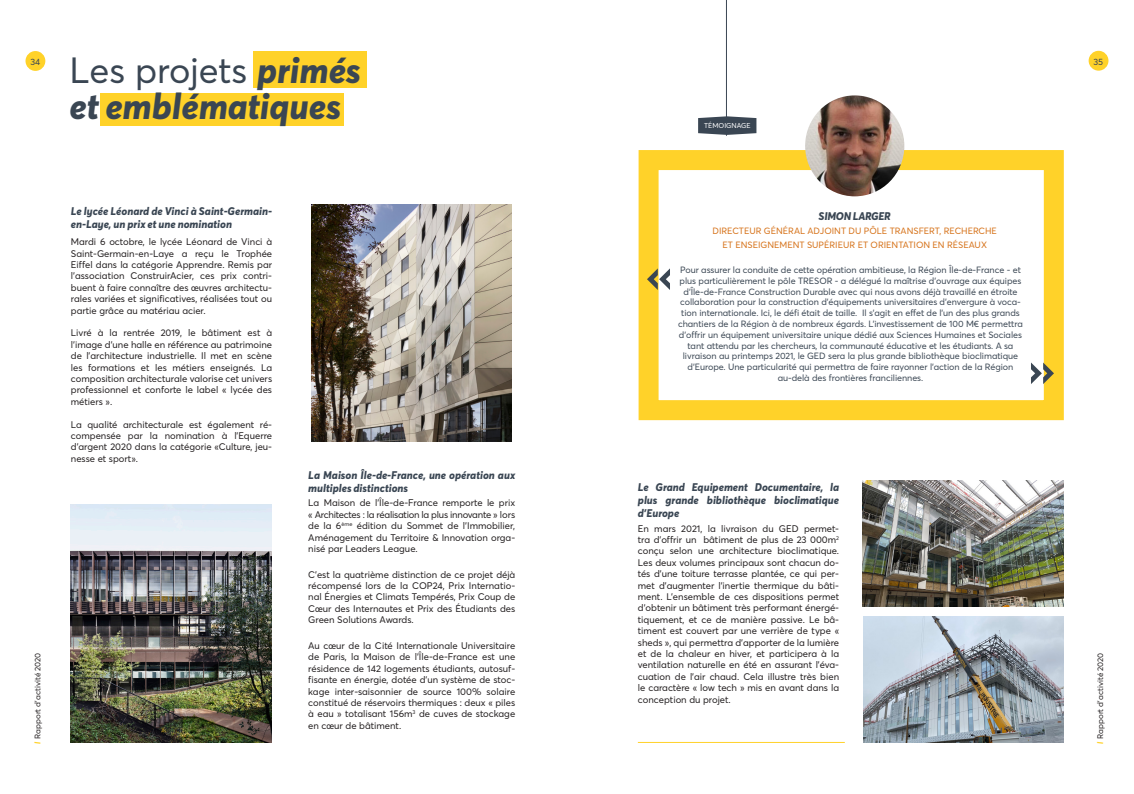
<style>
.page{position:relative;width:1134px;height:794px;background:#fff}
.page>*{position:absolute;margin:0;border:0;box-sizing:border-box;transform-origin:0 0}
.t1{font:800 36px/36px "Averta Demo PE";color:#3a4653}
.t2{font:800 11px/13.2px "Averta Demo PE";color:#3a4653}
.t3{font:800 11px "Averta Demo PE";letter-spacing:-.025em;color:#3a4653}
.t4{font:9.5px/11.4px "Averta Demo PE Cutted Demo";color:#231f20;text-align:justify}
.t5{font:9px/10.8px "Averta Demo PE Cutted Demo";letter-spacing:-.005em;color:#3a4653;text-align:center}
.t6{font:9px/14px "Averta Demo PE Cutted Demo";color:#d67219;text-align:center}
.t7{font:8px "Averta Demo PE Cutted Demo";color:#231f20}
.t8{font:7px "Averta Demo PE Cutted Demo";color:#fff}
.s1{font-family:"Averta Demo PE Cutted Demo";font-weight:400}
.s2{font-family:"Averta Demo PE";font-weight:800;color:#ffd229}
</style>
<div class="page">
<div style="left:1089px;top:51px;width:19px;height:20px;background:#ffd229;border-radius:50%"></div>
<div style="left:639px;top:150px;width:425px;height:270px;border:20px solid #ffd229"></div>
<svg style="left:647px;top:268px;width:23px;height:22px"></svg>
<svg style="left:1031px;top:362px;width:23px;height:22px"></svg>
<img style="left:805px;top:95px;width:99px;height:101px">
<svg style="left:698px;top:116px;width:58px;height:19px"></svg>
<hr style="left:726px;top:0;width:1px;height:136px;background:#3a4653">
<img style="left:863px;top:617px;width:200px;height:126px">
<img style="left:862px;top:480px;width:201px;height:126px">
<hr style="left:638px;top:742px;width:207px;height:1px;background:#ffd229">
<div style="left:100px;top:94px;width:244px;height:32px;background:#ffd229"></div>
<div style="left:253px;top:51px;width:113px;height:37px;background:#ffd229"></div>
<div style="left:26px;top:51px;width:19px;height:20px;background:#ffd229;border-radius:50%"></div>
<img style="left:71px;top:504px;width:201px;height:238px">
<img style="left:312px;top:204px;width:200px;height:238px">
<p class="t5" style="left:30px;top:56px;width:11px">34</p>
<p class="t1" style="left:70px;top:53px;width:293px"><span class="s1">Les projets</span> primés et emblématiques</p>
<p class="t2" style="left:71px;top:204px;width:203px">Le lycée Léonard de Vinci à Saint-Germain&shy;en-Laye, un prix et une nomination</p>
<p class="t4" style="left:71px;top:236px;width:203px">Mardi 6 octobre, le lycée Léonard de Vinci à Saint-Germain-en-Laye a reçu le Trophée Eiffel dans la catégorie Apprendre. Remis par l’association ConstruirAcier, ces prix contri&shy;buent à faire connaître des œuvres architectu&shy;rales variées et significatives, réalisées tout ou partie grâce au matériau acier.</p>
<p class="t4" style="left:71px;top:327px;width:203px">Livré à la rentrée 2019, le bâtiment est à l’image d’une halle en référence au patrimoine de l’architecture industrielle. Il met en scène les formations et les métiers enseignés. La composition architecturale valorise cet univers professionnel et conforte le label « lycée des métiers ».</p>
<p class="t4" style="left:71px;top:418px;width:203px">La qualité architecturale est également ré&shy;compensée par la nomination à l’Equerre d’argent 2020 dans la catégorie «Culture, jeu&shy;nesse et sport».</p>
<p class="t7" style="left:33px;top:744px;width:93px;rotate:-90deg"><span class="s2">l</span> Rapport d’activité 2020</p>
<p class="t2" style="left:308px;top:468px;width:208px">La Maison Île-de-France, une opération aux multiples distinctions</p>
<p class="t4" style="left:308px;top:497px;width:208px">La Maison de l’Île-de-France remporte le prix « Architectes : la réalisation la plus innovante » lors de la 6<sup>ème</sup> édition du Sommet de l’Immobilier, Aménagement du Territoire &amp; Innovation orga&shy;nisé par Leaders League.</p>
<p class="t4" style="left:308px;top:568px;width:208px">C’est la quatrième distinction de ce projet déjà récompensé lors de la COP24, Prix Internatio&shy;nal Énergies et Climats Tempérés, Prix Coup de Cœur des Internautes et Prix des Étudiants des Green Solutions Awards.</p>
<p class="t4" style="left:308px;top:640px;width:208px">Au cœur de la Cité Internationale Universitaire de Paris, la Maison de l’Île-de-France est une résidence de 142 logements étudiants, autosuf&shy;fisante en énergie, dotée d’un système de stoc&shy;kage inter-saisonnier de source 100% solaire constitué de réservoirs thermiques : deux « piles à eau » totalisant 156m<sup>3</sup> de cuves de stockage en cœur de bâtiment.</p>
<p class="t8" style="left:704px;top:122px;width:48px">TÉMOIGNAGE</p>
<p class="t3" style="left:819px;top:210px;width:74px">SIMON LARGER</p>
<p class="t6" style="left:712px;top:224px;width:286px">DIRECTEUR GÉNÉRAL ADJOINT DU PÔLE TRANSFERT, RECHERCHE<br>ET ENSEIGNEMENT SUPÉRIEUR ET ORIENTATION EN RÉSEAUX</p>
<p class="t5" style="left:678px;top:264px;width:346px">Pour assurer la conduite de cette opération ambitieuse, la Région Île-de-France - et plus particulièrement le pôle TRESOR - a délégué la maîtrise d’ouvrage aux équipes d’Île-de-France Construction Durable avec qui nous avons déjà travaillé en étroite collaboration pour la construction d’équipements universitaires d’envergure à voca&shy;tion internationale. Ici, le défi était de taille. Il s’agit en effet de l’un des plus grands chantiers de la Région à de nombreux égards. L’investissement de 100 M€ permettra d’offrir un équipement universitaire unique dédié aux Sciences Humaines et Sociales tant attendu par les chercheurs, la communauté éducative et les étudiants. A sa livraison au printemps 2021, le GED sera la plus grande bibliothèque bioclimatique d’Europe. Une particularité qui permettra de faire rayonner l’action de la Région au-delà des frontières franciliennes.</p>
<p class="t2" style="left:638px;top:480px;width:203px;text-align:justify">Le Grand Equipement Documentaire, la plus grande bibliothèque bioclimatique d’Europe</p>
<p class="t4" style="left:638px;top:522px;width:203px">En mars 2021, la livraison du GED permet&shy;tra d’offrir un bâtiment de plus de 23 000m<sup>2 </sup>conçu selon une architecture bioclimatique.<br>Les deux volumes principaux sont chacun do&shy;tés d’une toiture terrasse plantée, ce qui per&shy;met d’augmenter l’inertie thermique du bâti&shy;ment. L’ensemble de ces dispositions permet d’obtenir un bâtiment très performant énergé&shy;tiquement, et ce de manière passive. Le bâ&shy;timent est couvert par une verrière de type « sheds », qui permettra d’apporter de la lumière et de la chaleur en hiver, et participera à la ventilation naturelle en été en assurant l’éva&shy;cuation de l’air chaud. Cela illustre très bien le caractère « low tech » mis en avant dans la conception du projet.</p>
<p class="t5" style="left:1093px;top:56px;width:11px">35</p>
<p class="t7" style="left:1095px;top:744px;width:93px;rotate:-90deg"><span class="s2">l</span> Rapport d’activité 2020</p>
</div>
